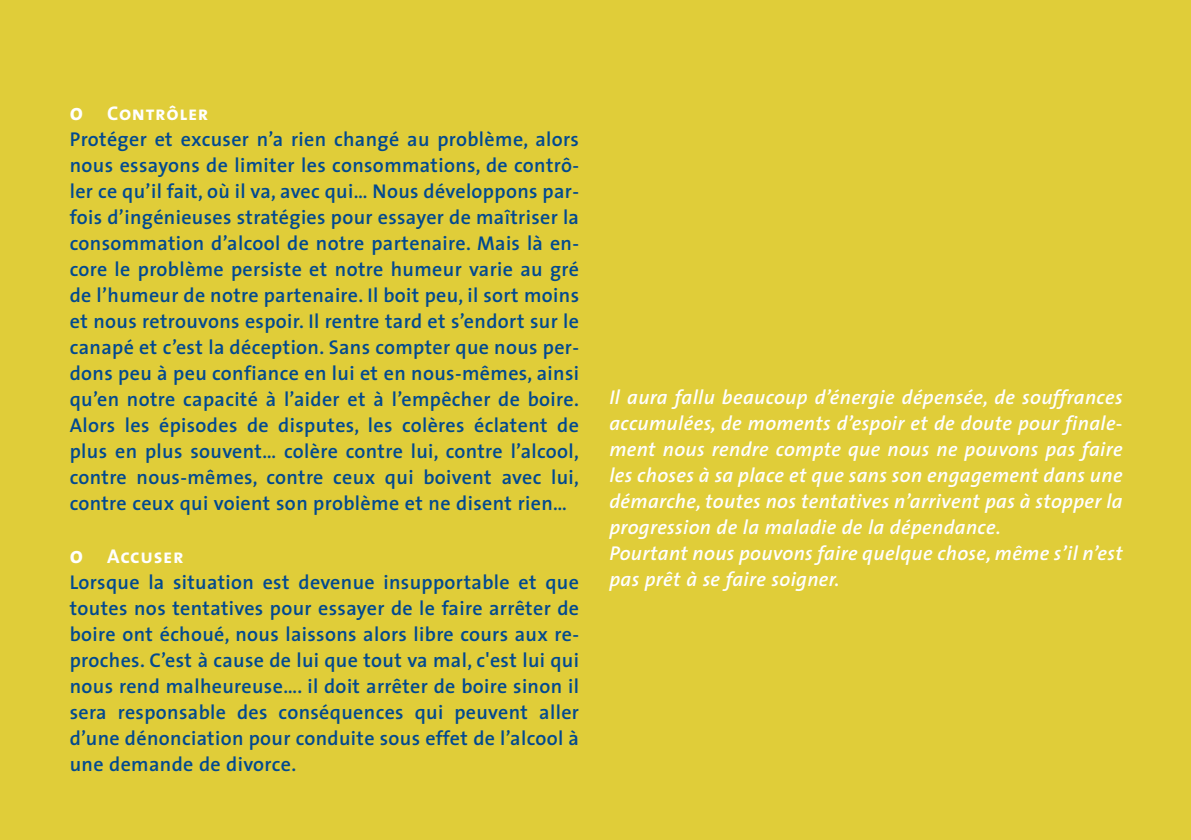
<style>
.page{position:relative;width:1191px;height:840px;background:#fff}
.page>*{position:absolute;margin:0;border:0;box-sizing:border-box;transform-origin:0 0}
.t1{font:600 20px/26px "The Sans";letter-spacing:.02em;color:#014990;text-align:justify}
.t2{font:italic 600 20px/26px "The Sans";letter-spacing:.02em;color:#fff}
.t3{font:20px "The Sans Bold Caps";letter-spacing:.035em;color:#fff}
.s1{font-family:"The Sans";font-weight:700;font-size:24px}
</style>
<div class="page">
<div style="left:0;top:1px;width:1190px;height:838px;background:#e0cd39"></div>
<p class="t3" style="left:70px;top:101px;width:140px"><span class="s1">o</span> Contrôler</p>
<p class="t1" style="left:70px;top:128px;width:511px">Protéger et excuser n’a rien changé au problème, alors nous essayons de limiter les consommations, de contrô&shy;ler ce qu’il fait, où il va, avec qui… Nous développons par&shy;fois d’ingénieuses stratégies pour essayer de maîtriser la consommation d’alcool de notre partenaire. Mais là en&shy;core le problème persiste et notre humeur varie au gré de l’humeur de notre partenaire. Il boit peu, il sort moins et nous retrouvons espoir. Il rentre tard et s’endort sur le canapé et c’est la déception. Sans compter que nous per&shy;dons peu à peu confiance en lui et en nous-mêmes, ainsi qu’en notre capacité à l’aider et à l’empêcher de boire.<br>Alors les épisodes de disputes, les colères éclatent de plus en plus souvent… colère contre lui, contre l’alcool, contre nous-mêmes, contre ceux qui boivent avec lui, contre ceux qui voient son problème et ne disent rien…</p>
<p class="t3" style="left:70px;top:543px;width:115px"><span class="s1">o</span> Accuser</p>
<p class="t1" style="left:70px;top:570px;width:511px">Lorsque la situation est devenue insupportable et que toutes nos tentatives pour essayer de le faire arrêter de boire ont échoué, nous laissons alors libre cours aux re&shy;proches. C’est à cause de lui que tout va mal, c'est lui qui nous rend malheureuse…. il doit arrêter de boire sinon il sera responsable des conséquences qui peuvent aller d’une dénonciation pour conduite sous effet de l’alcool à une demande de divorce.</p>
<p class="t2" style="left:609px;top:385px;width:515px">Il aura fallu beaucoup d’énergie dépensée, de souffrances accumulées, de moments d’espoir et de doute pour finale&shy;ment nous rendre compte que nous ne pouvons pas faire les choses à sa place et que sans son engagement dans une démarche, toutes nos tentatives n’arrivent pas à stopper la progression de la maladie de la dépendance.<br>Pourtant nous pouvons faire quelque chose, même s’il n’est pas prêt à se faire soigner.</p>
</div>
